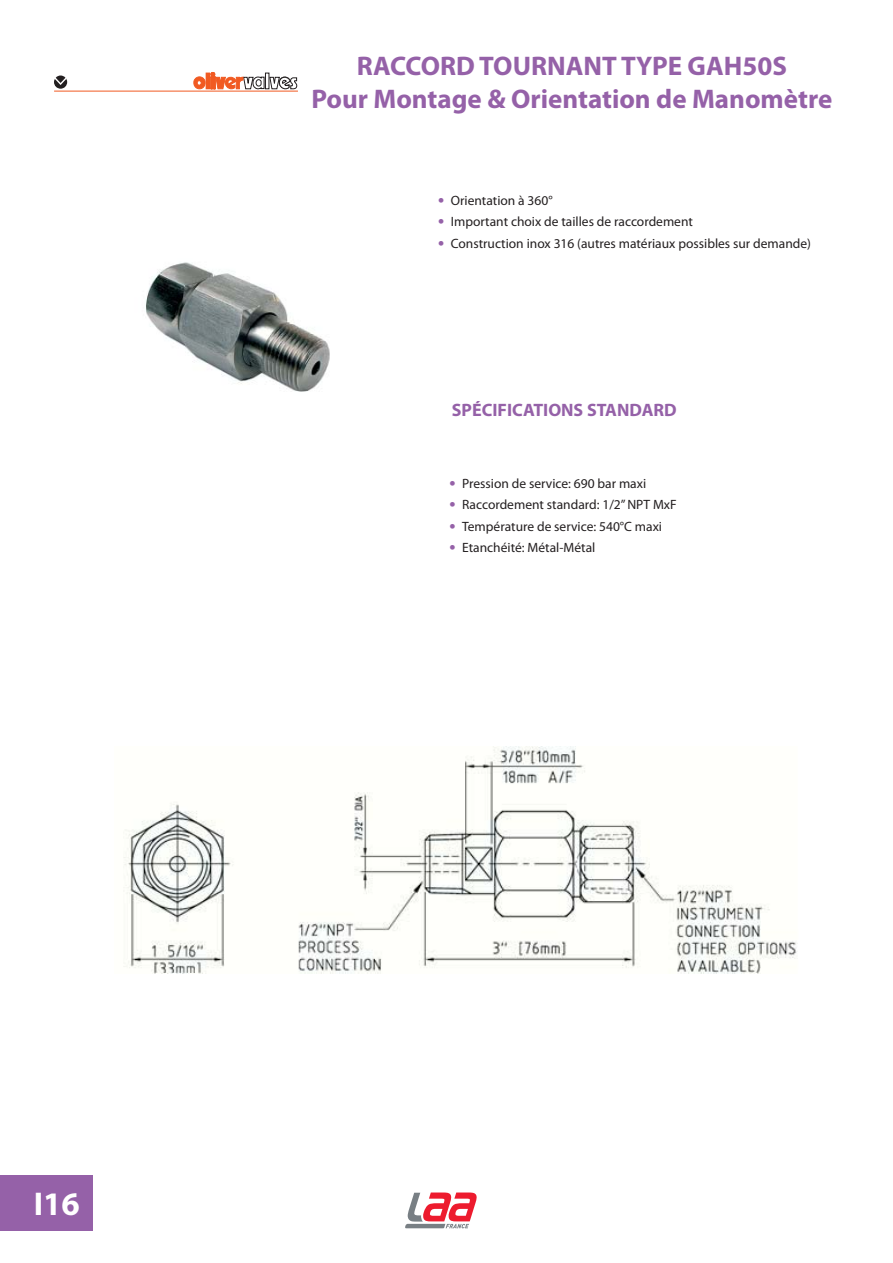
<style>
.page{position:relative;width:893px;height:1263px;background:#fff}
.page>*{position:absolute;margin:0;border:0;box-sizing:border-box;transform-origin:0 0}
.t1{font:700 33px "Myriad Pro";color:#fff}
.t2{font:700 27px/32.4px "Myriad Pro";color:#9561a8;text-align:center}
.t3{font:700 18px "Myriad Pro";color:#9561a8}
.t4{font:13.5px "Myriad Pro";color:#231f20}
.s1{font-weight:700;font-size:18px;color:#9561a8}
</style>
<div class="page">
<div style="left:0;top:1175px;width:93px;height:55px;background:#9561a8"></div>
<svg style="left:405px;top:1193px;width:72px;height:35px"></svg>
<svg style="left:193px;top:72px;width:104px;height:17px"></svg>
<hr style="left:54px;top:91px;width:244px;height:1px;background:#f15a22">
<svg style="left:54px;top:76px;width:13px;height:13px"></svg>
<svg style="left:54px;top:76px;width:14px;height:10px"></svg>
<img style="left:146px;top:262px;width:184px;height:130px">
<img style="left:123px;top:747px;width:675px;height:227px">
<h2 class="t2" style="left:311px;top:53px;width:522px">RACCORD TOURNANT TYPE GAH50S<br>Pour Montage &amp; Orientation de Manomètre</h2>
<p class="t4" style="left:438px;top:195px;width:116px"><span class="s1">•</span> Orientation à 360°</p>
<p class="t4" style="left:438px;top:217px;width:256px"><span class="s1">•</span> Important choix de tailles de raccordement</p>
<p class="t4" style="left:438px;top:238px;width:374px"><span class="s1">•</span> Construction inox 316 (autres matériaux possibles sur demande)</p>
<h3 class="t3" style="left:452px;top:404px;width:226px">SPÉCIFICATIONS STANDARD</h3>
<p class="t4" style="left:449px;top:478px;width:198px"><span class="s1">•</span> Pression de service: 690 bar maxi</p>
<p class="t4" style="left:449px;top:500px;width:229px"><span class="s1">•</span> Raccordement standard: 1/2’’ NPT MxF</p>
<p class="t4" style="left:449px;top:521px;width:214px"><span class="s1">•</span> Température de service: 540°C maxi</p>
<p class="t4" style="left:449px;top:543px;width:147px"><span class="s1">•</span> Etanchéité: Métal-Métal</p>
<h1 class="t1" style="left:34px;top:1192px;width:48px">I16</h1>
</div>
